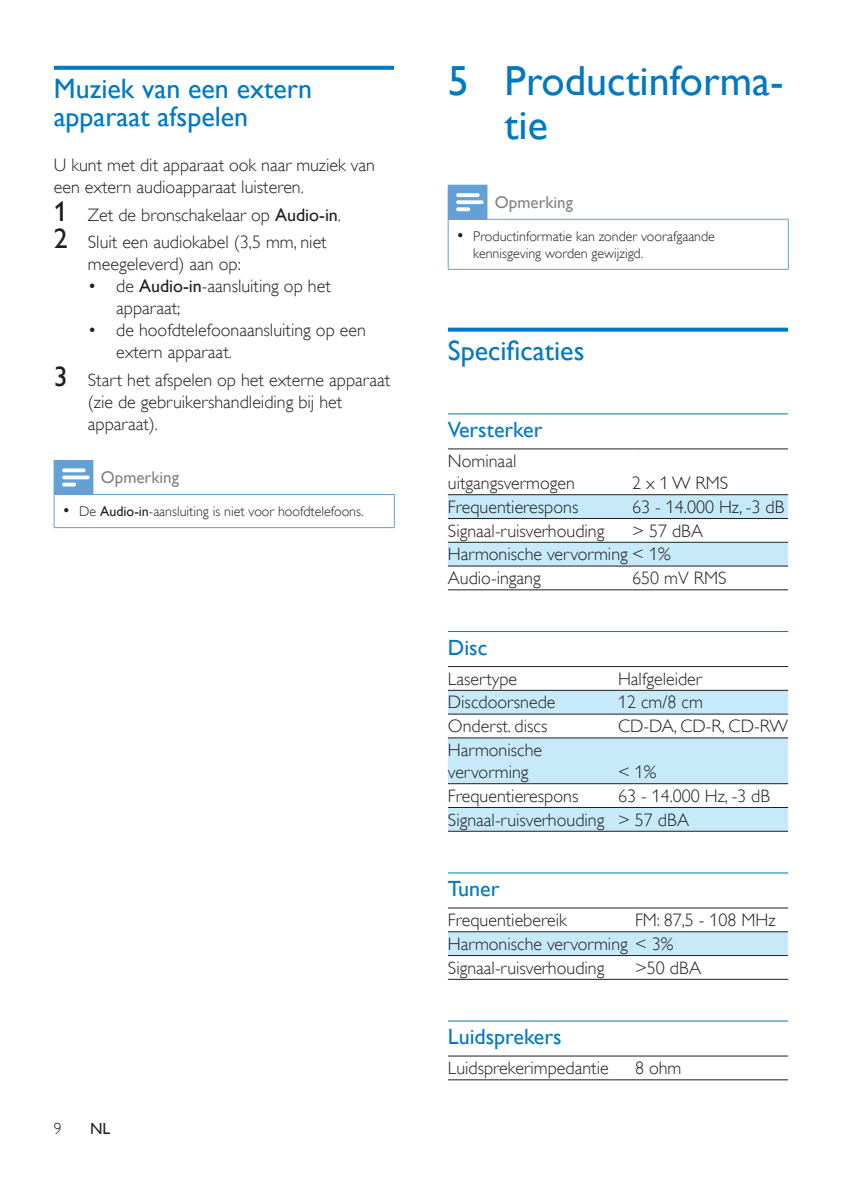
<style>
.page{position:relative;width:842px;height:1191px;background:#fff}
.page>*{position:absolute;margin:0;border:0;box-sizing:border-box;transform-origin:0 0}
.t1{font:42px/44px "Gill Sans Alt One WGL";color:#0079c1}
.t2{font:28px/28px "Gill Sans Alt One WGL";color:#0079c1}
.t3{font:22px "Gill Sans Alt One WGL";color:#0079c1}
.t4{font:18px/22px "Gill Sans Alt One WGL Light";color:#231f20}
.t5{font:17px "Gill Sans Alt One WGL";color:#818385}
.t6{font:16px "Gill Sans Alt One WGL";color:#231f20}
.t7{font:16px "Gill Sans Alt One WGL Light";color:#231f20}
.t8{font:14px/17px "Gill Sans Alt One WGL Light";color:#231f20}
.s1{font-family:"Gill Sans Alt One WGL";font-size:28px}
.s2{font-family:"Gill Sans Alt One WGL"}
.s3{font-size:17px}
</style>
<div class="page">
<svg style="left:54px;top:66px;width:340px;height:4px"></svg>
<div style="left:54px;top:460px;width:39px;height:34px;background:#64a0d6"></div>
<hr style="left:54px;top:494px;width:1px;height:33px;background:#64a0d6">
<hr style="left:394px;top:495px;width:1px;height:32px;background:#64a0d6">
<hr style="left:54px;top:527px;width:39px;height:1px;background:#64a0d6">
<hr style="left:93px;top:527px;width:302px;height:1px;background:#64a0d6">
<hr style="left:93px;top:461px;width:1px;height:33px;background:#64a0d6">
<hr style="left:93px;top:494px;width:302px;height:1px;background:#64a0d6">
<svg style="left:62px;top:468px;width:28px;height:18px"></svg>
<svg style="left:448px;top:328px;width:340px;height:4px"></svg>
<hr style="left:448px;top:413px;width:340px;height:1px;background:#0079c1">
<hr style="left:448px;top:631px;width:340px;height:1px;background:#0079c1">
<hr style="left:448px;top:872px;width:340px;height:1px;background:#0079c1">
<hr style="left:448px;top:1020px;width:340px;height:1px;background:#0079c1">
<div style="left:448px;top:185px;width:39px;height:34px;background:#64a0d6"></div>
<hr style="left:448px;top:219px;width:1px;height:50px;background:#64a0d6">
<hr style="left:788px;top:219px;width:1px;height:50px;background:#64a0d6">
<hr style="left:448px;top:269px;width:39px;height:1px;background:#64a0d6">
<hr style="left:487px;top:269px;width:302px;height:1px;background:#64a0d6">
<hr style="left:487px;top:185px;width:1px;height:34px;background:#64a0d6">
<hr style="left:487px;top:219px;width:302px;height:1px;background:#64a0d6">
<svg style="left:456px;top:193px;width:28px;height:18px"></svg>
<svg style="left:448px;top:495px;width:340px;height:70px"></svg>
<hr style="left:448px;top:448px;width:184px;height:1px;background:#231f20">
<hr style="left:632px;top:448px;width:156px;height:1px;background:#231f20">
<hr style="left:448px;top:494px;width:184px;height:1px;background:#231f20">
<hr style="left:632px;top:494px;width:156px;height:1px;background:#231f20">
<hr style="left:448px;top:518px;width:184px;height:1px;background:#231f20">
<hr style="left:632px;top:518px;width:156px;height:1px;background:#231f20">
<hr style="left:448px;top:542px;width:184px;height:1px;background:#231f20">
<hr style="left:632px;top:542px;width:156px;height:1px;background:#231f20">
<hr style="left:448px;top:565px;width:184px;height:1px;background:#231f20">
<hr style="left:632px;top:565px;width:156px;height:1px;background:#231f20">
<hr style="left:448px;top:589px;width:184px;height:1px;background:#231f20">
<hr style="left:632px;top:589px;width:156px;height:1px;background:#231f20">
<svg style="left:448px;top:691px;width:340px;height:139px;fill:#c7eafb"></svg>
<hr style="left:448px;top:666px;width:170px;height:1px;background:#231f20">
<hr style="left:618px;top:666px;width:170px;height:1px;background:#231f20">
<hr style="left:448px;top:690px;width:170px;height:1px;background:#231f20">
<hr style="left:618px;top:690px;width:170px;height:1px;background:#231f20">
<hr style="left:448px;top:713px;width:170px;height:1px;background:#231f20">
<hr style="left:618px;top:713px;width:170px;height:1px;background:#231f20">
<hr style="left:448px;top:737px;width:170px;height:1px;background:#231f20">
<hr style="left:618px;top:737px;width:170px;height:1px;background:#231f20">
<hr style="left:448px;top:783px;width:170px;height:1px;background:#231f20">
<hr style="left:618px;top:783px;width:170px;height:1px;background:#231f20">
<hr style="left:448px;top:807px;width:170px;height:1px;background:#231f20">
<hr style="left:618px;top:807px;width:170px;height:1px;background:#231f20">
<hr style="left:448px;top:830px;width:170px;height:1px;background:#231f20">
<hr style="left:618px;top:830px;width:170px;height:1px;background:#231f20">
<div style="left:448px;top:932px;width:340px;height:23px;background:#c7eafb"></div>
<hr style="left:448px;top:907px;width:187px;height:1px;background:#231f20">
<hr style="left:635px;top:907px;width:153px;height:1px;background:#231f20">
<hr style="left:448px;top:931px;width:187px;height:1px;background:#231f20">
<hr style="left:635px;top:931px;width:153px;height:1px;background:#231f20">
<hr style="left:448px;top:955px;width:187px;height:1px;background:#231f20">
<hr style="left:635px;top:955px;width:153px;height:1px;background:#231f20">
<hr style="left:448px;top:978px;width:187px;height:1px;background:#231f20">
<hr style="left:635px;top:978px;width:153px;height:1px;background:#231f20">
<hr style="left:448px;top:1055px;width:187px;height:1px;background:#231f20">
<hr style="left:635px;top:1055px;width:153px;height:1px;background:#231f20">
<hr style="left:448px;top:1079px;width:187px;height:1px;background:#231f20">
<hr style="left:635px;top:1079px;width:153px;height:1px;background:#231f20">
<h2 class="t2" style="left:54px;top:77px;width:260px">Muziek van een extern apparaat afspelen</h2>
<p class="t4" style="left:54px;top:155px;width:323px">U kunt met dit apparaat ook naar muziek van een extern audioapparaat luisteren.</p>
<p class="t4" style="left:54px;top:202px;width:289px;line-height:27.6px"><span class="s1">1</span> Zet de bronschakelaar op <span class="s2">Audio-in</span>.<br><span class="s1">2</span> Sluit een audiokabel (3,5 mm, niet</p>
<p class="t4" style="left:88px;top:254px;width:154px">meegeleverd) aan op:</p>
<p class="t4" style="left:116px;top:276px;width:216px;text-indent:-28px">• de <span class="s2">Audio-in</span>-aansluiting op het apparaat;</p>
<p class="t4" style="left:116px;top:320px;width:251px;text-indent:-28px">• de hoofdtelefoonaansluiting op een extern apparaat.</p>
<p class="t4" style="left:88px;top:370px;width:304px;text-indent:-34px"><span class="s1">3</span> Start het afspelen op het externe apparaat (zie de gebruikershandleiding bij het apparaat).</p>
<p class="t5" style="left:101px;top:470px;width:80px">Opmerking</p>
<p class="t8" style="left:62px;top:504px;width:303px"><span class="s3">•</span> De <span class="s2">Audio-in</span>-aansluiting is niet voor hoofdtelefoons.</p>
<p class="t7" style="left:54px;top:1122px;width:9px">9</p>
<p class="t6" style="left:90px;top:1122px;width:22px">NL</p>
<h1 class="t1" style="left:505px;top:62px;width:280px;text-indent:-57px">5 Productinforma&shy;tie</h1>
<p class="t5" style="left:495px;top:195px;width:80px">Opmerking</p>
<p class="t8" style="left:473px;top:229px;width:243px;text-indent:-17px"><span class="s3">•</span> Productinformatie kan zonder voorafgaande kennisgeving worden gewijzigd.</p>
<h2 class="t2" style="left:448px;top:336px;width:138px">Specificaties</h2>
<p class="t3" style="left:448px;top:420px;width:96px">Versterker</p>
<p class="t4" style="left:448px;top:451px;width:129px">Nominaal uitgangsvermogen</p>
<p class="t4" style="left:632px;top:473px;width:98px">2 x 1 W RMS</p>
<p class="t4" style="left:448px;top:497px;width:132px">Frequentierespons</p>
<p class="t4" style="left:632px;top:497px;width:154px">63 - 14.000 Hz, -3 dB</p>
<p class="t4" style="left:448px;top:521px;width:158px">Signaal-ruisverhouding</p>
<p class="t4" style="left:448px;top:520px;width:257px;line-height:23.8px;text-indent:184px">&gt; 57 dBA<br>Harmonische vervorming &lt; 1%<br>Audio-ingang</p>
<p class="t4" style="left:632px;top:568px;width:96px">650 mV RMS</p>
<p class="t3" style="left:448px;top:638px;width:41px">Disc</p>
<p class="t4" style="left:448px;top:669px;width:71px">Lasertype</p>
<p class="t4" style="left:618px;top:669px;width:85px">Halfgeleider</p>
<p class="t4" style="left:448px;top:692px;width:109px">Discdoorsnede</p>
<p class="t4" style="left:618px;top:691px;width:86px">12 cm/8 cm</p>
<p class="t4" style="left:448px;top:716px;width:101px">Onderst. discs</p>
<p class="t4" style="left:618px;top:716px;width:172px">CD-DA, CD-R, CD-RW</p>
<p class="t4" style="left:448px;top:740px;width:96px">Harmonische vervorming</p>
<p class="t4" style="left:618px;top:762px;width:40px">&lt; 1%</p>
<p class="t4" style="left:448px;top:785px;width:324px;line-height:23.8px;text-indent:170px">63 - 14.000 Hz, -3 dB<br>Signaal-ruisverhouding &gt; 57 dBA</p>
<p class="t4" style="left:448px;top:786px;width:132px">Frequentierespons</p>
<p class="t3" style="left:448px;top:879px;width:53px">Tuner</p>
<p class="t4" style="left:448px;top:910px;width:120px">Frequentiebereik</p>
<p class="t4" style="left:448px;top:909px;width:329px;line-height:23.8px;text-indent:187px">FM: 87,5 - 108 MHz<br>Harmonische vervorming &lt; 3%<br>Signaal-ruisverhouding</p>
<p class="t4" style="left:635px;top:958px;width:67px">&gt;50 dBA</p>
<p class="t3" style="left:448px;top:1027px;width:115px">Luidsprekers</p>
<p class="t4" style="left:448px;top:1058px;width:162px">Luidsprekerimpedantie</p>
<p class="t4" style="left:635px;top:1058px;width:48px">8 ohm</p>
</div>
